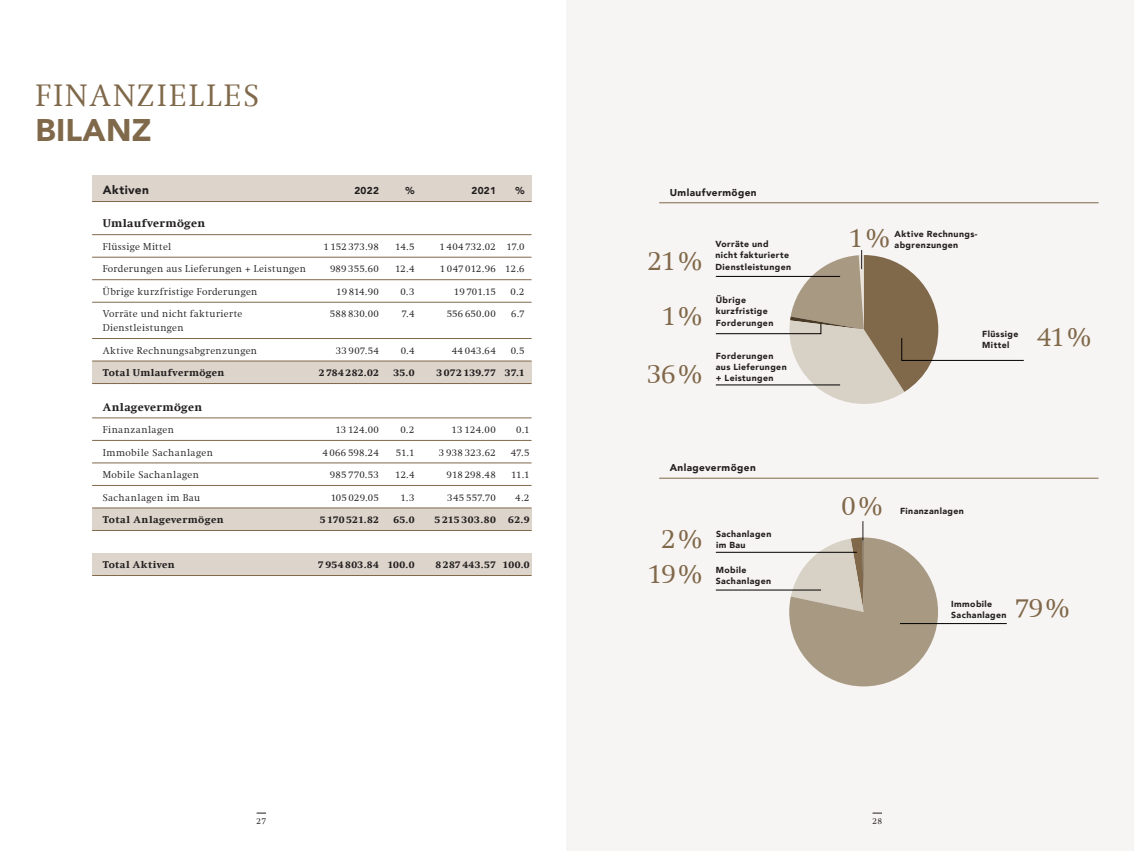
<style>
.page{position:relative;width:1134px;height:851px;background:#fff}
.page>*{position:absolute;margin:0;border:0;box-sizing:border-box;transform-origin:0 0}
.t1{font:300 31.25px "Swift Com";letter-spacing:.07em;color:#80684a}
.t2{font:900 31.25px "Avenir";letter-spacing:.01em;color:#80684a}
.t3{font:300 27.5px "Swift Com";letter-spacing:-.05em;color:#80684a}
.t4{font:900 11.88px "Avenir";letter-spacing:.035em;color:#231f20}
.t5{font:800 11.25px "Swift Com";letter-spacing:.03em;color:#231f20}
.t6{font:300 10px "Swift Com";letter-spacing:.035em;color:#231f20}
.t7{font:800 10px "Swift Com";letter-spacing:.035em;color:#231f20}
.t8{font:900 10px "Avenir";letter-spacing:.045em;color:#231f20}
.t9{font:900 8.75px/11.2px "Avenir";letter-spacing:.045em;color:#231f20}
.t10{font:300 8.75px "Swift Com";color:#231f20}
</style>
<div class="page">
<div style="left:567px;top:0;width:567px;height:850px;background:#f7f5f3"></div>
<hr style="left:659px;top:202px;width:439px;height:1px;background:#80684a">
<hr style="left:659px;top:478px;width:439px;height:1px;background:#80684a">
<hr style="left:716px;top:552px;width:141px;height:1px;background:#000">
<svg style="left:715px;top:250px;width:309px;height:154px"></svg>
<hr style="left:716px;top:589px;width:105px;height:1px;background:#000">
<hr style="left:900px;top:623px;width:107px;height:1px;background:#000">
<svg style="left:789px;top:521px;width:149px;height:165px"></svg>
<div style="left:92px;top:175px;width:439px;height:26px;background:#ddd5cb"></div>
<div style="left:92px;top:360px;width:439px;height:23px;background:#ddd5cb"></div>
<div style="left:92px;top:508px;width:439px;height:23px;background:#ddd5cb"></div>
<div style="left:92px;top:552px;width:439px;height:23px;background:#ddd5cb"></div>
<hr style="left:92px;top:201px;width:439px;height:1px;background:#80684a">
<hr style="left:92px;top:234px;width:439px;height:1px;background:#80684a">
<hr style="left:92px;top:257px;width:439px;height:1px;background:#80684a">
<hr style="left:92px;top:279px;width:439px;height:1px;background:#80684a">
<hr style="left:92px;top:302px;width:439px;height:1px;background:#80684a">
<hr style="left:92px;top:338px;width:439px;height:1px;background:#80684a">
<hr style="left:92px;top:361px;width:439px;height:1px;background:#80684a">
<hr style="left:92px;top:383px;width:439px;height:1px;background:#80684a">
<hr style="left:92px;top:417px;width:439px;height:1px;background:#80684a">
<hr style="left:92px;top:440px;width:439px;height:1px;background:#80684a">
<hr style="left:92px;top:462px;width:439px;height:1px;background:#80684a">
<hr style="left:92px;top:485px;width:439px;height:1px;background:#80684a">
<hr style="left:92px;top:507px;width:439px;height:1px;background:#80684a">
<hr style="left:92px;top:530px;width:439px;height:1px;background:#80684a">
<hr style="left:92px;top:575px;width:439px;height:1px;background:#80684a">
<h1 class="t1" style="left:35px;top:77px;width:225px">FINANZIELLES</h1>
<h1 class="t2" style="left:35px;top:109px;width:118px">BILANZ</h1>
<p class="t4" style="left:103px;top:182px;width:48px">Aktiven</p>
<p class="t8" style="left:354px;top:184px;width:26px">2022</p>
<p class="t8" style="left:405px;top:184px;width:11px">%</p>
<p class="t8" style="left:471px;top:184px;width:26px">2021</p>
<p class="t8" style="left:515px;top:184px;width:11px">%</p>
<p class="t5" style="left:103px;top:217px;width:104px">Umlaufvermögen</p>
<p class="t6" style="left:103px;top:241px;width:70px">Flüssige Mittel</p>
<p class="t6" style="left:323px;top:241px;width:57px">1 152 373.98</p>
<p class="t6" style="left:395px;top:241px;width:21px">14.5</p>
<p class="t6" style="left:439px;top:241px;width:87px">1 404 732.02 17.0</p>
<p class="t6" style="left:103px;top:263px;width:205px">Forderungen aus Lieferungen + Leistungen</p>
<p class="t6" style="left:330px;top:263px;width:50px">989 355.60</p>
<p class="t6" style="left:395px;top:263px;width:21px">12.4</p>
<p class="t6" style="left:440px;top:263px;width:86px">1 047 012.96 12.6</p>
<p class="t6" style="left:103px;top:286px;width:156px">Übrige kurzfristige Forderungen</p>
<p class="t6" style="left:336px;top:286px;width:44px">19 814.90</p>
<p class="t6" style="left:400px;top:286px;width:15px">0.3</p>
<p class="t6" style="left:454px;top:286px;width:44px">19 701.15</p>
<p class="t6" style="left:511px;top:286px;width:16px">0.2</p>
<p class="t6" style="left:103px;top:308px;width:141px">Vorräte und nicht fakturierte</p>
<p class="t6" style="left:330px;top:308px;width:51px">588 830.00</p>
<p class="t6" style="left:401px;top:308px;width:14px">7.4</p>
<p class="t6" style="left:447px;top:308px;width:51px">556 650.00</p>
<p class="t6" style="left:511px;top:308px;width:15px">6.7</p>
<p class="t6" style="left:103px;top:322px;width:82px">Dienstleistungen</p>
<p class="t6" style="left:103px;top:344px;width:156px">Aktive Rechnungsabgrenzungen</p>
<p class="t6" style="left:336px;top:344px;width:44px">33 907.54</p>
<p class="t6" style="left:401px;top:344px;width:15px">0.4</p>
<p class="t6" style="left:452px;top:344px;width:46px">44 043.64</p>
<p class="t6" style="left:511px;top:344px;width:15px">0.5</p>
<p class="t7" style="left:103px;top:366px;width:123px">Total Umlaufvermögen</p>
<p class="t7" style="left:319px;top:366px;width:62px">2 784 282.02</p>
<p class="t7" style="left:393px;top:366px;width:23px">35.0</p>
<p class="t7" style="left:436px;top:366px;width:90px">3 072 139.77 37.1</p>
<p class="t5" style="left:103px;top:400px;width:101px">Anlagevermögen</p>
<p class="t6" style="left:103px;top:424px;width:73px">Finanzanlagen</p>
<p class="t6" style="left:335px;top:424px;width:45px">13 124.00</p>
<p class="t6" style="left:400px;top:424px;width:16px">0.2</p>
<p class="t6" style="left:452px;top:424px;width:46px">13 124.00</p>
<p class="t6" style="left:516px;top:424px;width:15px">0.1</p>
<p class="t6" style="left:103px;top:446px;width:112px">Immobile Sachanlagen</p>
<p class="t6" style="left:322px;top:446px;width:58px">4 066 598.24</p>
<p class="t6" style="left:396px;top:446px;width:20px">51.1</p>
<p class="t6" style="left:439px;top:446px;width:58px">3 938 323.62</p>
<p class="t6" style="left:511px;top:446px;width:20px">47.5</p>
<p class="t6" style="left:103px;top:469px;width:98px">Mobile Sachanlagen</p>
<p class="t6" style="left:330px;top:469px;width:50px">985 770.53</p>
<p class="t6" style="left:395px;top:469px;width:21px">12.4</p>
<p class="t6" style="left:446px;top:469px;width:51px">918 298.48</p>
<p class="t6" style="left:511px;top:469px;width:20px">11.1</p>
<p class="t6" style="left:103px;top:491px;width:99px">Sachanlagen im Bau</p>
<p class="t6" style="left:331px;top:491px;width:50px">105 029.05</p>
<p class="t6" style="left:401px;top:491px;width:15px">1.3</p>
<p class="t6" style="left:447px;top:491px;width:50px">345 557.70</p>
<p class="t6" style="left:515px;top:491px;width:16px">4.2</p>
<p class="t7" style="left:103px;top:513px;width:122px">Total Anlagevermögen</p>
<p class="t7" style="left:320px;top:513px;width:61px">5 170 521.82</p>
<p class="t7" style="left:393px;top:513px;width:23px">65.0</p>
<p class="t7" style="left:434px;top:513px;width:97px">5 215 303.80 62.9</p>
<p class="t7" style="left:103px;top:558px;width:74px">Total Aktiven</p>
<p class="t7" style="left:318px;top:558px;width:98px">7 954 803.84 100.0</p>
<p class="t7" style="left:435px;top:558px;width:96px">8 287 443.57 100.0</p>
<p class="t10" style="left:256px;top:816px;width:11px">27</p>
<p class="t8" style="left:670px;top:185px;width:88px">Umlaufvermögen</p>
<h2 class="t3" style="left:648px;top:244px;width:55px">21%</h2>
<p class="t9" style="left:715px;top:239px;width:77px">Vorräte und nicht fakturierte<br>Dienstleistungen</p>
<h2 class="t3" style="left:662px;top:300px;width:42px">1%</h2>
<h2 class="t3" style="left:647px;top:358px;width:56px">36%</h2>
<p class="t9" style="left:716px;top:294px;width:53px">Übrige kurzfristige</p>
<p class="t9" style="left:716px;top:317px;width:59px">Forderungen</p>
<p class="t9" style="left:716px;top:350px;width:72px">Forderungen aus Lieferungen + Leistungen</p>
<p class="t8" style="left:670px;top:461px;width:87px">Anlagevermögen</p>
<h2 class="t3" style="left:662px;top:522px;width:42px">2%</h2>
<p class="t9" style="left:716px;top:528px;width:57px">Sachanlagen im Bau</p>
<h2 class="t3" style="left:647px;top:558px;width:56px">19%</h2>
<p class="t9" style="left:716px;top:564px;width:57px">Mobile<br>Sachanlagen</p>
<h2 class="t3" style="left:849px;top:222px;width:42px">1%</h2>
<p class="t9" style="left:894px;top:228px;width:84px">Aktive Rechnungs&shy;abgrenzungen</p>
<p class="t9" style="left:982px;top:328px;width:38px">Flüssige<br>Mittel</p>
<h2 class="t3" style="left:1037px;top:321px;width:55px">41%</h2>
<h2 class="t3" style="left:841px;top:490px;width:42px">0%</h2>
<p class="t9" style="left:900px;top:505px;width:65px">Finanzanlagen</p>
<p class="t9" style="left:951px;top:598px;width:57px">Immobile<br>Sachanlagen</p>
<h2 class="t3" style="left:1014px;top:592px;width:56px">79%</h2>
<p class="t10" style="left:872px;top:816px;width:11px">28</p>
</div>
